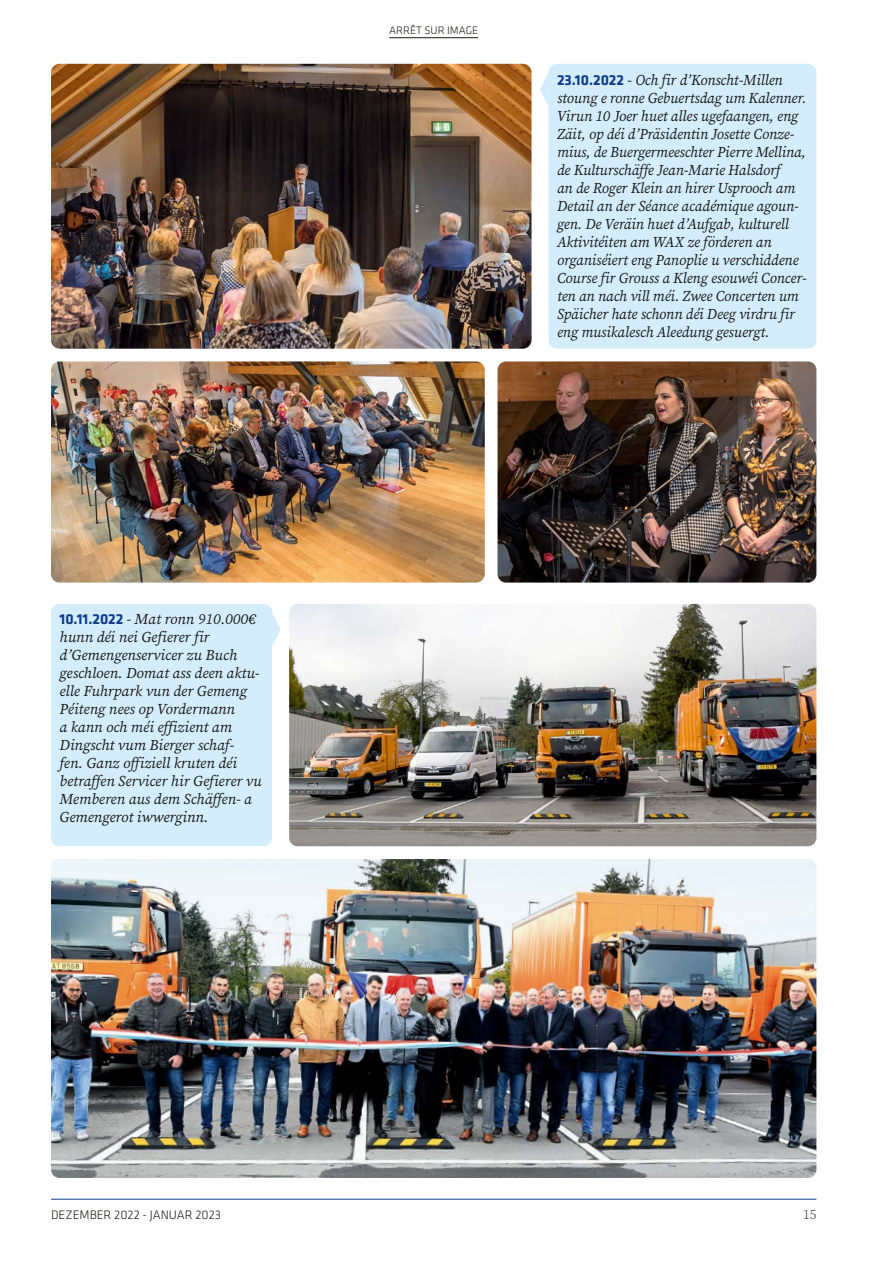
<style>
.page{position:relative;width:893px;height:1263px;background:#fff}
.page>*{position:absolute;margin:0;border:0;box-sizing:border-box;transform-origin:0 0}
.t1{font:italic 15px/18px "Source Serif Pro";letter-spacing:-.005em;color:#1a1a18}
.t2{font:300 13.5px "Source Serif Pro";color:#1a1a18}
.t3{font:300 12.75px "Klavika";color:#1a1a18}
.t4{font:300 11.25px "Klavika";color:#1a1a18}
.s1{font-family:"Klavika";font-weight:700;font-style:normal;color:#103d8c}
</style>
<div class="page">
<hr style="left:51px;top:1199px;width:765px;height:1px;background:#103d8c">
<hr style="left:389px;top:37px;width:89px;height:1px;background:#1a1a18">
<img style="left:51px;top:64px;width:480px;height:285px">
<img style="left:51px;top:859px;width:765px;height:319px">
<img style="left:51px;top:361px;width:434px;height:222px">
<img style="left:289px;top:604px;width:527px;height:242px">
<img style="left:497px;top:361px;width:319px;height:222px">
<div style="left:51px;top:604px;width:221px;height:242px;background:#d4edfc;border-radius:9px"></div>
<svg style="left:272px;top:612px;width:9px;height:34px"></svg>
<div style="left:549px;top:64px;width:267px;height:285px;background:#d4edfc;border-radius:9px"></div>
<svg style="left:540px;top:72px;width:9px;height:34px"></svg>
<p class="t1" style="left:60px;top:610px;width:204px"><span class="s1">10.11.2022</span> - Mat ronn 910.000€ hunn déi nei Gefierer fir d’Gemengenservicer zu Buch geschloen. Domat ass deen aktu&shy;elle Fuhrpark vun der Gemeng<br>Péiteng nees op Vordermann<br>a kann och méi effizient am<br>Dingscht vum Bierger schaf-<br>fen. Ganz offiziell kruten déi betraffen Servicer hir Gefierer vu<br>Memberen aus dem Schäffen- a<br>Gemengerot iwwerginn.</p>
<p class="t4" style="left:389px;top:24px;width:91px">ARRÊT SUR IMAGE</p>
<p class="t1" style="left:557px;top:72px;width:251px"><span class="s1">23.10.2022</span> - Och fir d’Konscht-Millen stoung e ronne Gebuertsdag um Kalenner.<br>Virun 10 Joer huet alles ugefaangen, eng Zäit, op déi d’Präsidentin Josette Conze&shy;mius, de Buergermeeschter Pierre Mellina, de Kulturschäffe Jean-Marie Halsdorf<br>an de Roger Klein an hirer Usprooch am Detail an der Séance académique agoun&shy;gen. De Veräin huet d’Aufgab, kulturell Aktivitéiten am WAX ze förderen an organiséiert eng Panoplie u verschiddene Course fir Grouss a Kleng esouwéi Concer&shy;ten an nach vill méi. Zwee Concerten um Späicher hate schonn déi Deeg virdru fir eng musikalesch Aleedung gesuergt.</p>
<p class="t3" style="left:51px;top:1208px;width:172px">DEZEMBER 2022 - JANUAR 2023</p>
<p class="t2" style="left:803px;top:1206px;width:15px">15</p>
</div>
